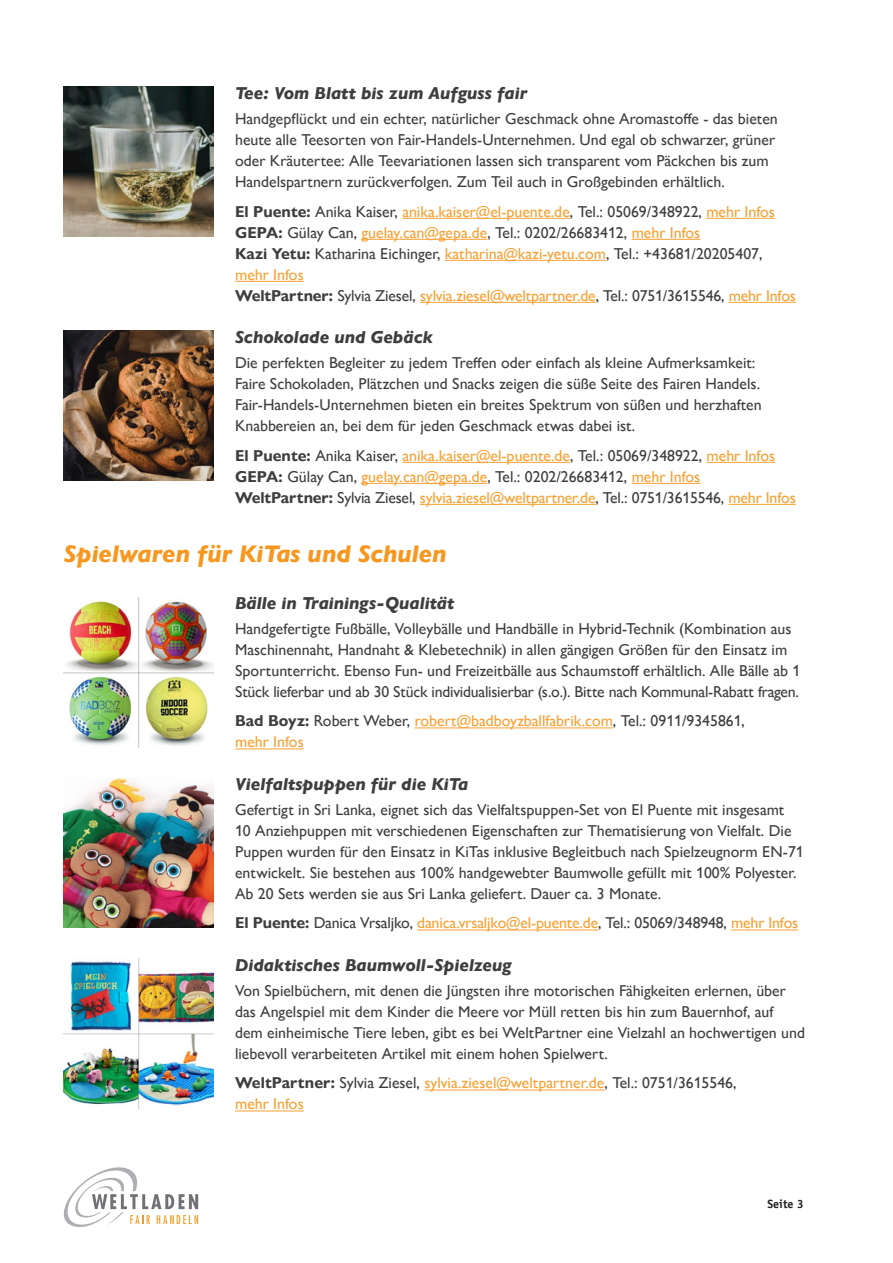
<style>
.page{position:relative;width:893px;height:1263px;background:#fff}
.page>*{position:absolute;margin:0;border:0;box-sizing:border-box;transform-origin:0 0}
.DV_Überschrift{font:italic 800 24px "Gill Sans Nova";color:#f7971d}
.DV_Zwischenüberschri{font:italic 800 17.25px "Gill Sans Nova";color:#3e3e3f}
.DV_Fließtext{font:500 15.75px/21px "Gill Sans Nova";color:#3e3e3f}
.DV_Fließtext-2{font:500 15.75px/21px "Gill Sans Nova";color:#f9a032}
.t1{font:700 12px "Officina Sans Std";color:#231f20}
.s1{font-weight:700}
.s2{color:#f9a032}
.s3{font-weight:700;color:#3e3e3f}
.s4{color:#3e3e3f}
</style>
<div class="page">
<svg style="left:64px;top:1167px;width:134px;height:60px"></svg>
<hr style="left:402px;top:218px;width:168px;height:1px;background:#f9a032">
<hr style="left:706px;top:218px;width:69px;height:1px;background:#f9a032">
<hr style="left:362px;top:239px;width:125px;height:1px;background:#f9a032">
<hr style="left:632px;top:239px;width:68px;height:1px;background:#f9a032">
<hr style="left:445px;top:260px;width:161px;height:1px;background:#f9a032">
<hr style="left:235px;top:281px;width:69px;height:1px;background:#f9a032">
<hr style="left:420px;top:302px;width:176px;height:1px;background:#f9a032">
<hr style="left:729px;top:302px;width:67px;height:1px;background:#f9a032">
<hr style="left:403px;top:462px;width:167px;height:1px;background:#f9a032">
<hr style="left:707px;top:462px;width:68px;height:1px;background:#f9a032">
<hr style="left:362px;top:483px;width:125px;height:1px;background:#f9a032">
<hr style="left:632px;top:483px;width:68px;height:1px;background:#f9a032">
<hr style="left:420px;top:504px;width:175px;height:1px;background:#f9a032">
<hr style="left:728px;top:504px;width:68px;height:1px;background:#f9a032">
<hr style="left:415px;top:727px;width:198px;height:1px;background:#f9a032">
<hr style="left:235px;top:748px;width:69px;height:1px;background:#f9a032">
<hr style="left:417px;top:929px;width:181px;height:1px;background:#f9a032">
<hr style="left:731px;top:929px;width:67px;height:1px;background:#f9a032">
<hr style="left:424px;top:1089px;width:180px;height:1px;background:#f9a032">
<hr style="left:235px;top:1110px;width:69px;height:1px;background:#f9a032">
<img style="left:64px;top:86px;width:150px;height:150px">
<img style="left:64px;top:331px;width:150px;height:150px">
<img style="left:64px;top:598px;width:150px;height:150px">
<img style="left:64px;top:777px;width:150px;height:150px">
<img style="left:64px;top:958px;width:150px;height:150px">
<p class="DV_Zwischenüberschri" style="left:235px;top:82px;width:294px">Tee: Vom Blatt bis zum Aufguss fair</p>
<p class="DV_Fließtext" style="left:235px;top:108px;width:544px">Handgepflückt und ein echter, natürlicher Geschmack ohne Aromastoffe - das bieten heute alle Teesorten von Fair-Handels-Unternehmen. Und egal ob schwarzer, grüner oder Kräutertee: Alle Teevariationen lassen sich transparent vom Päckchen bis zum Handelspartnern zurückverfolgen. Zum Teil auch in Großgebinden erhältlich.</p>
<p class="DV_Fließtext" style="left:235px;top:201px;width:562px"><span class="s1">El Puente:</span> Anika Kaiser, <span class="s2">anika.kaiser@el-puente.de</span>, Tel.: 05069/348922, <span class="s2">mehr Infos </span><span class="s1">GEPA:</span> Gülay Can, <span class="s2">guelay.can@gepa.de</span>, Tel.: 0202/26683412, <span class="s2">mehr Infos<br></span><span class="s1">Kazi Yetu:</span> Katharina Eichinger, <span class="s2">katharina@kazi-yetu.com</span>, Tel.: +43681/20205407, <span class="s2">mehr Infos<br></span><span class="s1">WeltPartner:</span> Sylvia Ziesel, <span class="s2">sylvia.ziesel@weltpartner.de</span>, Tel.: 0751/3615546, <span class="s2">mehr Infos</span></p>
<p class="DV_Zwischenüberschri" style="left:235px;top:326px;width:199px">Schokolade und Gebäck</p>
<p class="DV_Fließtext" style="left:235px;top:352px;width:528px">Die perfekten Begleiter zu jedem Treffen oder einfach als kleine Aufmerksamkeit:<br>Faire Schokoladen, Plätzchen und Snacks zeigen die süße Seite des Fairen Handels.<br>Fair-Handels-Unternehmen bieten ein breites Spektrum von süßen und herzhaften Knabbereien an, bei dem für jeden Geschmack etwas dabei ist.</p>
<p class="DV_Fließtext-2" style="left:235px;top:445px;width:562px"><span class="s3">El Puente:</span> <span class="s4">Anika Kaiser,</span> anika.kaiser@el-puente.de<span class="s4">, Tel.: 05069/348922,</span> mehr Infos<br><span class="s3">GEPA:</span> <span class="s4">Gülay Can,</span> guelay.can@gepa.de<span class="s4">, Tel.: 0202/26683412,</span> mehr Infos<br><span class="s3">WeltPartner:</span> <span class="s4">Sylvia Ziesel,</span> sylvia.ziesel@weltpartner.de<span class="s4">, Tel.: 0751/3615546,</span> mehr Infos</p>
<p class="DV_Überschrift" style="left:64px;top:539px;width:384px">Spielwaren für KiTas und Schulen</p>
<p class="DV_Zwischenüberschri" style="left:235px;top:592px;width:221px">Bälle in Trainings-Qualität</p>
<p class="DV_Fließtext" style="left:235px;top:618px;width:567px">Handgefertigte Fußbälle, Volleybälle und Handbälle in Hybrid-Technik (Kombination aus Maschinennaht, Handnaht &amp; Klebetechnik) in allen gängigen Größen für den Einsatz im Sportunterricht. Ebenso Fun- und Freizeitbälle aus Schaumstoff erhältlich. Alle Bälle ab 1<br>Stück lieferbar und ab 30 Stück individualisierbar (s.o.). Bitte nach Kommunal-Rabatt fragen.</p>
<p class="DV_Fließtext-2" style="left:235px;top:710px;width:511px"><span class="s3">Bad Boyz:</span> <span class="s4">Robert Weber,</span> robert@badboyzballfabrik.com<span class="s4">, Tel.: 0911/9345861, </span>mehr Infos</p>
<p class="DV_Zwischenüberschri" style="left:235px;top:773px;width:235px">Vielfaltspuppen für die KiTa</p>
<p class="DV_Fließtext" style="left:235px;top:799px;width:570px">Gefertigt in Sri Lanka, eignet sich das Vielfaltspuppen-Set von El Puente mit insgesamt 10 Anziehpuppen mit verschiedenen Eigenschaften zur Thematisierung von Vielfalt. Die Puppen wurden für den Einsatz in KiTas inklusive Begleitbuch nach Spielzeugnorm EN-71 entwickelt. Sie bestehen aus 100% handgewebter Baumwolle gefüllt mit 100% Polyester.<br>Ab 20 Sets werden sie aus Sri Lanka geliefert. Dauer ca. 3 Monate.</p>
<p class="DV_Fließtext-2" style="left:235px;top:912px;width:565px"><span class="s3">El Puente:</span> <span class="s4">Danica Vrsaljko,</span> danica.vrsaljko@el-puente.de<span class="s4">, Tel.: 05069/348948,</span> mehr Infos</p>
<p class="DV_Zwischenüberschri" style="left:235px;top:954px;width:278px">Didaktisches Baumwoll-Spielzeug</p>
<p class="DV_Fließtext" style="left:235px;top:980px;width:571px">Von Spielbüchern, mit denen die Jüngsten ihre motorischen Fähigkeiten erlernen, über das Angelspiel mit dem Kinder die Meere vor Müll retten bis hin zum Bauernhof, auf dem einheimische Tiere leben, gibt es bei WeltPartner eine Vielzahl an hochwertigen und liebevoll verarbeiteten Artikel mit einem hohen Spielwert.</p>
<p class="DV_Fließtext-2" style="left:235px;top:1072px;width:503px"><span class="s3">WeltPartner:</span> <span class="s4">Sylvia Ziesel,</span> sylvia.ziesel@weltpartner.de<span class="s4">, Tel.: 0751/3615546, </span>mehr Infos</p>
<p class="t1" style="left:767px;top:1196px;width:38px">Seite 3</p>
</div>
